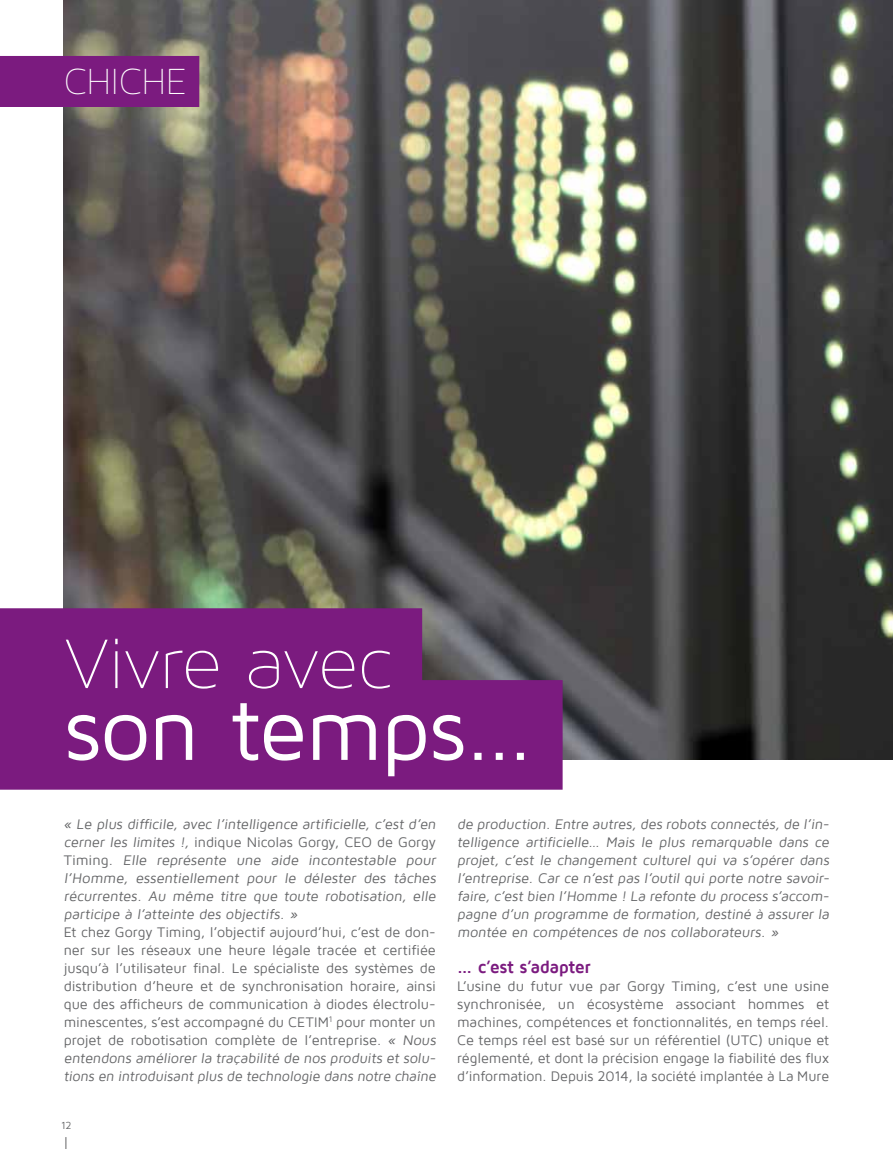
<style>
.page{position:relative;width:893px;height:1149px;background:#fff}
.page>*{position:absolute;margin:0;border:0;box-sizing:border-box;transform-origin:0 0}
.t1{font:88.5px "Maven Pro";letter-spacing:-.025em;color:#fff}
.t2{font:78px "Maven Pro Light 200";letter-spacing:-.01em;color:#fff}
.t3{font:40.5px "Maven Pro Light 200";letter-spacing:.005em;color:#fff}
.t4{font:700 18px "Maven Pro";letter-spacing:-.03em;color:#7b1b7f}
.t5{font:14.25px/18px "Maven Pro";color:#646567;text-align:justify}
.t6{font:10.5px "Maven Pro";color:#646567}
</style>
<div class="page">
<img style="left:64px;top:0;width:829px;height:759px">
<div style="left:0;top:56px;width:199px;height:51px;background:#7b1b7f"></div>
<div style="left:0;top:608px;width:422px;height:109px;background:#7b1b7f"></div>
<div style="left:0;top:680px;width:563px;height:109px;background:#7b1b7f"></div>
<svg style="left:872px;top:0;width:21px;height:1px"></svg>
<h3 class="t3" style="left:64px;top:60px;width:124px">CHICHE</h3>
<h2 class="t2" style="left:64px;top:621px;width:330px">Vivre avec</h2>
<h1 class="t1" style="left:64px;top:683px;width:471px">son temps…</h1>
<p class="t5" style="left:64px;top:814px;width:376px;text-align:left">« Le plus difficile, avec l’intelligence artificielle, c’est d’en cerner les limites !, indique Nicolas Gorgy, CEO de Gorgy T iming. Elle représente une aide incontestable pour l’Homme, essentiellement pour le délester des tâches récurrentes. Au même titre que toute robotisation, elle participe à l’atteinte des objectifs. »<br>Et chez Gorgy Timing, l’objectif aujourd’hui, c’est de don&shy;ner sur les réseaux une heure légale tracée et certifiée jusqu’à l’utilisateur final. Le spécialiste des systèmes de distribution d’heure et de synchronisation horaire, ainsi que des afficheurs de communication à diodes électrolu&shy;minescentes, s’est accompagné du CETIM<sup>1</sup> pour monter un projet de robotisation complète de l’entreprise. « Nous entendons améliorer la traçabilité de nos produits et solu&shy;tions en introduisant plus de technologie dans notre chaîne</p>
<p class="t5" style="left:457px;top:814px;width:376px">de production. Entre autres, des robots connectés, de l’in&shy;telligence artificielle… Mais le plus remarquable dans ce projet, c’est le changement culturel qui va s’opérer dans l’entreprise. Car ce n’est pas l’outil qui porte notre savoir&shy;faire, c’est bien l’Homme ! La refonte du process s’accom&shy;pagne d’un programme de formation, destiné à assurer la montée en compétences de nos collaborateurs. »</p>
<p class="t4" style="left:457px;top:956px;width:135px">… c’est s’adapter</p>
<p class="t5" style="left:457px;top:976px;width:374px">L’usine du futur vue par Gorgy Timing, c’est une usine synchronisée, un écosystème associant hommes et machines, compétences et fonctionnalités, en temps réel.<br>Ce temps réel est basé sur un référentiel (UTC) unique et réglementé, et dont la précision engage la fiabilité des flux d’information. Depuis 2014, la société implantée à La Mure</p>
<p class="t6" style="left:61px;top:1119px;width:12px">12</p>
</div>
